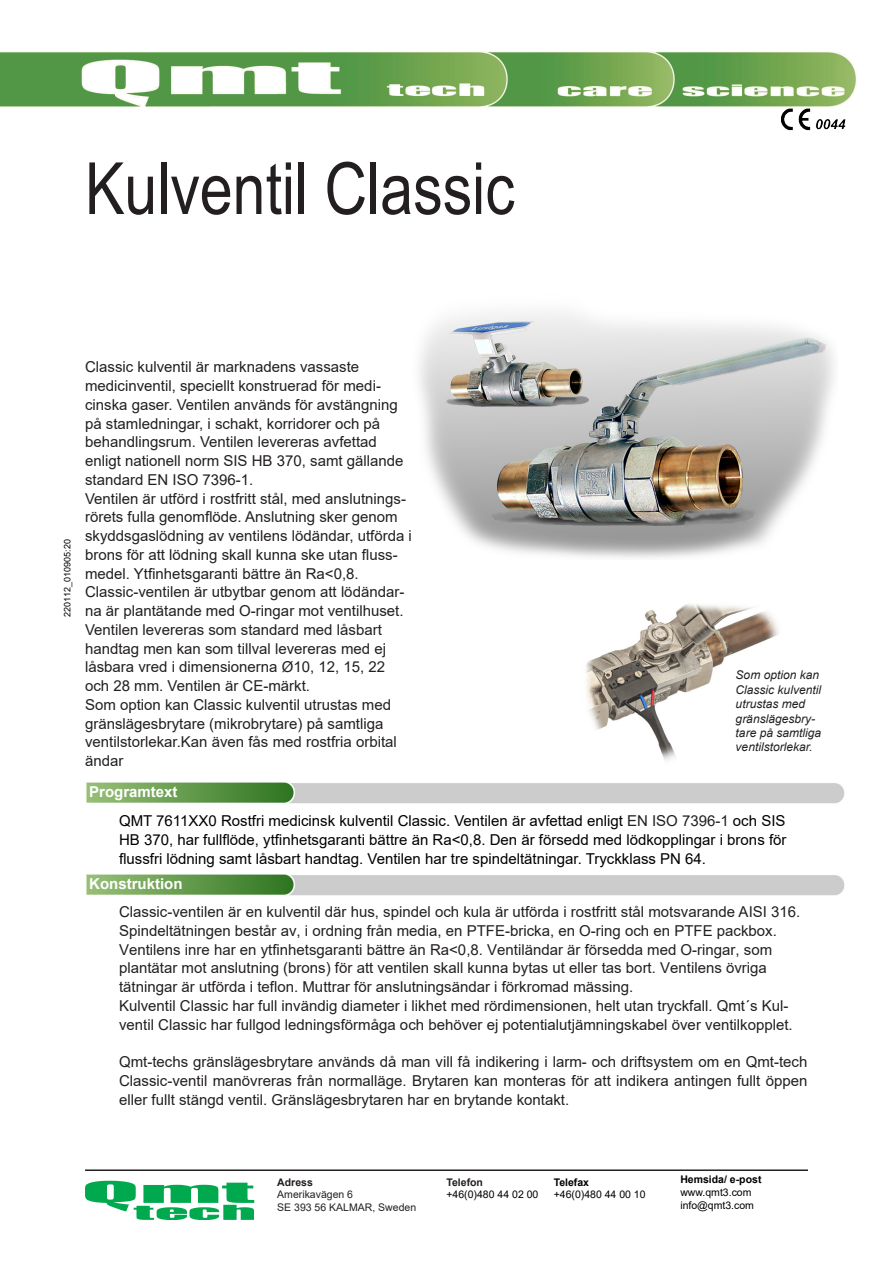
<style>
.page{position:relative;width:893px;height:1263px;background:#fff}
.page>*{position:absolute;margin:0;border:0;box-sizing:border-box;transform-origin:0 0}
.t1{font:72px "Arial Narrow";color:#231f20}
.t2{font:15px/18.8px "Arial";color:#231f20}
.t3{font:15px/18.8px "Arial";color:#000;text-align:justify}
.t4{font:700 15px "Arial";color:#fff}
.t5{font:italic 12px/14.4px "Arial";color:#231f20}
.t6{font:10.5px "Arial";color:#000}
.t7{font:10.5px "Arial";color:#231f20}
.t8{font:700 10.5px "Arial";color:#000}
.t9{font:700 10.5px "Arial";color:#231f20}
.t10{font:9px "Arial";color:#000}
.s1{font-style:inherit}
.s2{color:#231f20}
</style>
<div class="page">
<img style="left:0;top:51px;width:856px;height:56px">
<hr style="left:85px;top:1169px;width:723px;height:2px;background:#231f20">
<img style="left:86px;top:782px;width:759px;height:22px">
<img style="left:86px;top:874px;width:759px;height:22px">
<img style="left:419px;top:312px;width:415px;height:246px">
<img style="left:586px;top:604px;width:193px;height:157px">
<img style="left:781px;top:108px;width:65px;height:23px">
<svg style="left:85px;top:1181px;width:169px;height:38px"></svg>
<p class="t1" style="left:85px;top:136px;width:431px">Kulventil Classic</p>
<p class="t10" style="left:61px;top:617px;width:79px;rotate:-90deg">2<span class="s1">2</span>0<span class="s1">1</span>1<span class="s1">2</span>_010905:<span class="s1">20</span></p>
<p class="t2" style="left:85px;top:358px;width:320px">Classic kulventil är marknadens vassaste medicinventil, speciellt konstruerad för medi&shy;cinska gaser. Ventilen används för avstängning på stamledningar, i schakt, korridorer och på behandlingsrum. Ventilen levereras avfettad enligt nationell norm SIS HB 370, samt gällande standard EN ISO 7396-1.</p>
<p class="t2" style="left:85px;top:489px;width:328px">Ventilen är utförd i rostfritt stål, med anslutnings&shy;rörets fulla genomflöde. Anslutning sker genom skyddsgaslödning av ventilens lödändar, utförda i brons för att lödning skall kunna ske utan fluss&shy;medel. Ytfinhetsgaranti bättre än Ra&lt;0,8.</p>
<p class="t2" style="left:85px;top:583px;width:321px">Classic-ventilen är utbytbar genom att lödändar&shy;na är plantätande med O-ringar mot ventilhuset.<br>Ventilen levereras som standard med låsbart handtag men kan som tillval levereras med ej låsbara vred i dimensionerna Ø10, 12, 15, 22 och 28 mm. Ventilen är CE-märkt.</p>
<p class="t2" style="left:85px;top:695px;width:313px">Som option kan Classic kulventil utrustas med gränslägesbrytare (mikrobrytare) på samtliga ventilstorlekar.Kan även fås med rostfria orbital ändar</p>
<p class="t4" style="left:89px;top:781px;width:90px">Programtext</p>
<p class="t5" style="left:736px;top:668px;width:87px">Som option kan<br>Classic kulventil utrustas med gränslägesbry&shy;tare på samtliga ventilstorlekar.</p>
<p class="t3" style="left:119px;top:811px;width:669px">QMT 7611XX0 Rostfri medicinsk kulventil Classic. Ventilen är avfettad enligt <span class="s2">EN ISO 7396-1</span> och SIS HB 370, har fullflöde, ytfinhetsgaranti bättre än Ra&lt;0,8. Den är försedd med lödkopplingar i brons för flussfri lödning samt låsbart handtag. Ventilen har tre spindeltätningar. Tryckklass PN 64.</p>
<p class="t2" style="left:119px;top:902px;width:683px">Classic-ventilen är en kulventil där hus, spindel och kula är utförda i rostfritt stål motsvarande AISI 316.<br><span class="s1">Spindeltätningen består av, i ordning från media, en PTFE-bricka, en O-ring och en PTFE packbox.<br></span>Ventilens inre har en ytfinhetsgaranti bättre än Ra&lt;0,8. Ventiländar är försedda med O-ringar, som plantätar mot anslutning (brons) för att ventilen skall kunna bytas ut eller tas bort. Ventilens övriga tätningar är utförda i teflon. Muttrar för anslutningsändar i förkromad mässing.<br>Kulventil Classic har full invändig diameter i likhet med rördimensionen, helt utan tryckfall. Qmt´s Kul&shy;ventil Classic har fullgod ledningsförmåga och behöver ej potentialutjämningskabel över ventilkopplet.</p>
<p class="t2" style="left:119px;top:1052px;width:690px;text-align:justify">Qmt-techs gränslägesbrytare används då man vill få indikering i larm- och driftsystem om en Qmt-tech Classic-ventil manövreras från normalläge. Brytaren kan monteras för att indikera antingen fullt öppen eller fullt stängd ventil. Gränslägesbrytaren har en brytande kontakt.</p>
<p class="t4" style="left:89px;top:873px;width:95px">Konstruktion</p>
<p class="t9" style="left:277px;top:1174px;width:37px">Adress</p>
<p class="t7" style="left:277px;top:1187px;width:77px">Amerikavägen 6</p>
<p class="t7" style="left:277px;top:1200px;width:140px">SE 393 56 KALMAR, Sweden</p>
<p class="t9" style="left:446px;top:1174px;width:38px">Telefon</p>
<p class="t6" style="left:446px;top:1187px;width:93px">+46(0)480 44 02 00</p>
<p class="t8" style="left:554px;top:1174px;width:37px">Telefax</p>
<p class="t6" style="left:554px;top:1187px;width:93px">+46(0)480 44 00 10</p>
<p class="t8" style="left:680px;top:1172px;width:83px">Hemsida/ e-post</p>
<p class="t6" style="left:680px;top:1185px;width:73px">www.qmt3.com</p>
<p class="t6" style="left:680px;top:1198px;width:75px">info@qmt3.com</p>
</div>
